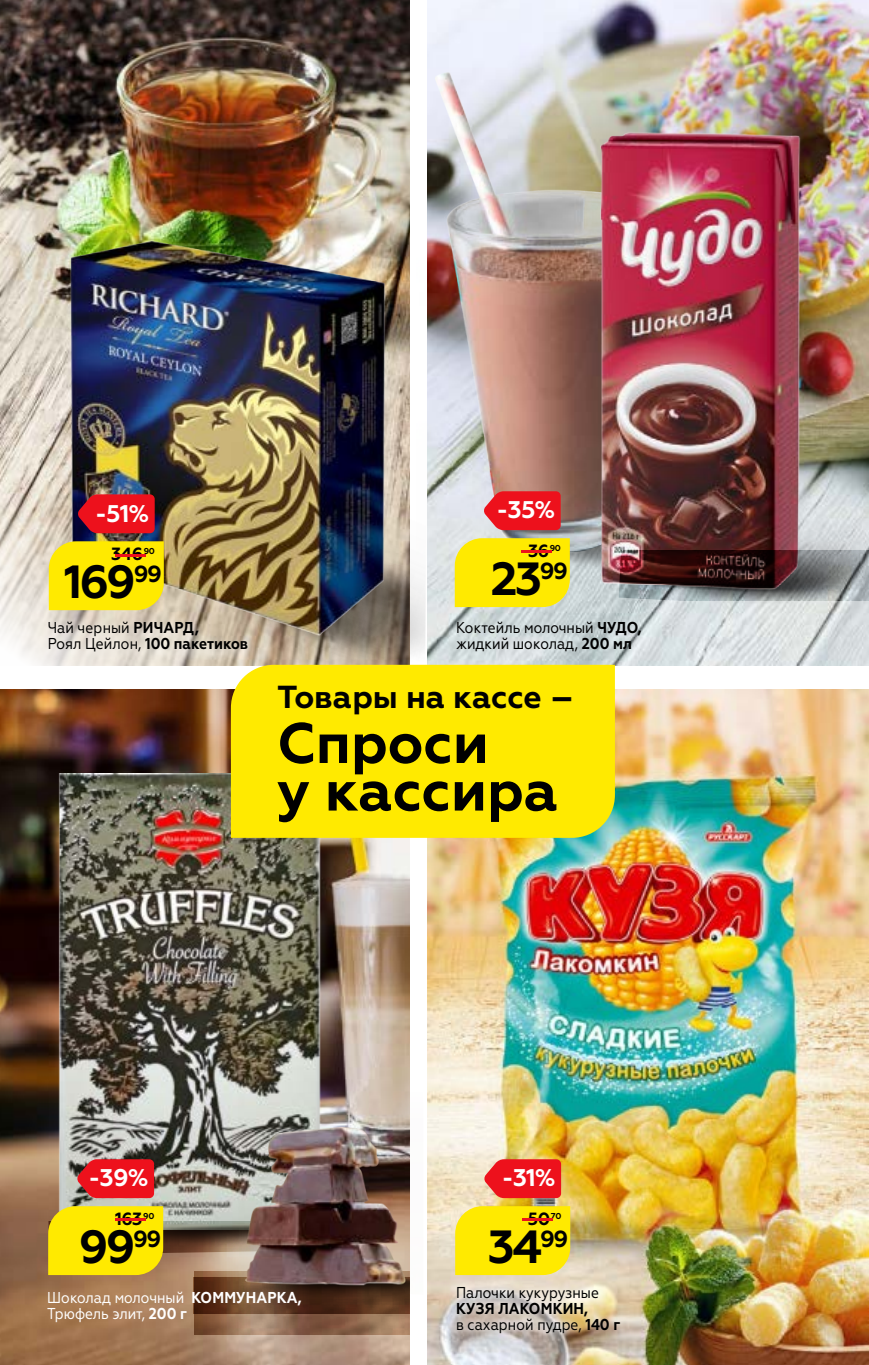
<style>
.page{position:relative;width:869px;height:1365px;background:#fff}
.page>*{position:absolute;margin:0;border:0;box-sizing:border-box;transform-origin:0 0}
.t1{font:700 56.88px/47.6px "Geometria";color:#000}
.t2{font:700 46.38px "Geometria";letter-spacing:-.055em;color:#000}
.t3{font:700 31.85px "Geometria";color:#000}
.t4{font:700 24.15px "Geometria";color:#fff}
.t5{font:700 17.68px "Geometria";letter-spacing:-.03em;color:#000}
.t6{font:700 17.68px "Geometria";color:#ed111c;scale:5.5 1}
.t7{font:15.75px/15.8px "Geometria Narrow";color:#000}
.t8{font:15.75px/15.8px "Geometria Narrow";color:#fff}
.t9{font:700 8.58px "Geometria";color:#000}
.s1{font-weight:700}
</style>
<div class="page">
<img style="left:0;top:690px;width:409px;height:674px">
<img style="left:427px;top:690px;width:440px;height:674px">
<div style="left:445px;top:1274px;width:185px;height:68px;background:#fff;opacity:.75"></div>
<img style="left:427px;top:0;width:441px;height:665px">
<img style="left:0;top:0;width:409px;height:665px">
<img style="left:216px;top:468px;width:210px;height:231px">
<img style="left:56px;top:217px;width:333px;height:435px">
<div style="left:49px;top:541px;width:115px;height:69px;background:#ffea00"></div>
<svg style="left:78px;top:494px;width:77px;height:39px;background:#d7111f"></svg>
<svg style="left:40px;top:617px;width:218px;height:49px;background:#dbd2c5"></svg>
<img style="left:639px;top:441px;width:229px;height:166px">
<img style="left:416px;top:44px;width:274px;height:516px">
<img style="left:194px;top:1271px;width:216px;height:62px">
<img style="left:45px;top:773px;width:302px;height:456px">
<div style="left:231px;top:664px;width:383px;height:173px;background:#ffea00"></div>
<img style="left:591px;top:125px;width:236px;height:480px">
<div style="left:454px;top:538px;width:115px;height:69px;background:#ffea00"></div>
<svg style="left:483px;top:491px;width:77px;height:39px;background:#eb2630"></svg>
<img style="left:618px;top:551px;width:250px;height:49px">
<img style="left:163px;top:1221px;width:74px;height:33px">
<img style="left:194px;top:1277px;width:216px;height:35px">
<svg style="left:48px;top:1205px;width:115px;height:69px;background:#f9e406"></svg>
<svg style="left:77px;top:1159px;width:77px;height:38px;background:#e11b24"></svg>
<svg style="left:455px;top:1205px;width:115px;height:69px;background:#fde90a"></svg>
<svg style="left:483px;top:1159px;width:78px;height:38px;background:#ed272d"></svg>
<img style="left:237px;top:1069px;width:173px;height:225px">
<p class="t4" style="left:95px;top:498px;width:56px">-51%</p>
<p class="t4" style="left:496px;top:495px;width:60px">-35%</p>
<p class="t5" style="left:111px;top:543px;width:33px">346</p>
<p class="t9" style="left:144px;top:546px;width:13px">90</p>
<p class="t6" style="left:106px;top:543px;width:10px">-</p>
<p class="t2" style="left:64px;top:554px;width:99px">169<sup>99</sup></p>
<p class="t5" style="left:528px;top:540px;width:22px">36</p>
<p class="t9" style="left:549px;top:542px;width:13px">90</p>
<p class="t6" style="left:512px;top:540px;width:10px">-</p>
<p class="t2" style="left:490px;top:551px;width:79px">23<sup>99</sup></p>
<p class="t7" style="left:48px;top:620px;width:202px">Чай черный <span class="s1">РИЧАРД,<br></span>Роял Цейлон, <span class="s1">100 пакетиков</span></p>
<p class="t7" style="left:456px;top:620px;width:187px">Коктейль молочный <span class="s1">ЧУДО, </span>жидкий шоколад, <span class="s1">200 мл</span></p>
<p class="t3" style="left:277px;top:677px;width:299px">Товары на кассе –</p>
<p class="t1" style="left:277px;top:720px;width:282px">Cпроси<br>у кассира</p>
<p class="t4" style="left:89px;top:1163px;width:62px">-39%</p>
<p class="t4" style="left:501px;top:1163px;width:55px">-31%</p>
<p class="t5" style="left:115px;top:1207px;width:29px">163</p>
<p class="t9" style="left:143px;top:1210px;width:13px">90</p>
<p class="t6" style="left:106px;top:1207px;width:10px">-</p>
<p class="t5" style="left:527px;top:1207px;width:35px">50<sup>70</sup></p>
<p class="t6" style="left:512px;top:1207px;width:10px">-</p>
<p class="t2" style="left:79px;top:1219px;width:84px">99<sup>99</sup></p>
<p class="t2" style="left:487px;top:1219px;width:82px">34<sup>99</sup></p>
<p class="t8" style="left:47px;top:1289px;width:256px">Шоколад молочный <span class="s1">КОММУНАРКА,<br></span>Трюфель элит, <span class="s1">200 г</span></p>
<p class="t7" style="left:456px;top:1284px;width:166px">Палочки кукурузные<br><span class="s1">КУЗЯ ЛАКОМКИН,<br></span>в сахарной пудре, <span class="s1">140 г</span></p>
</div>
